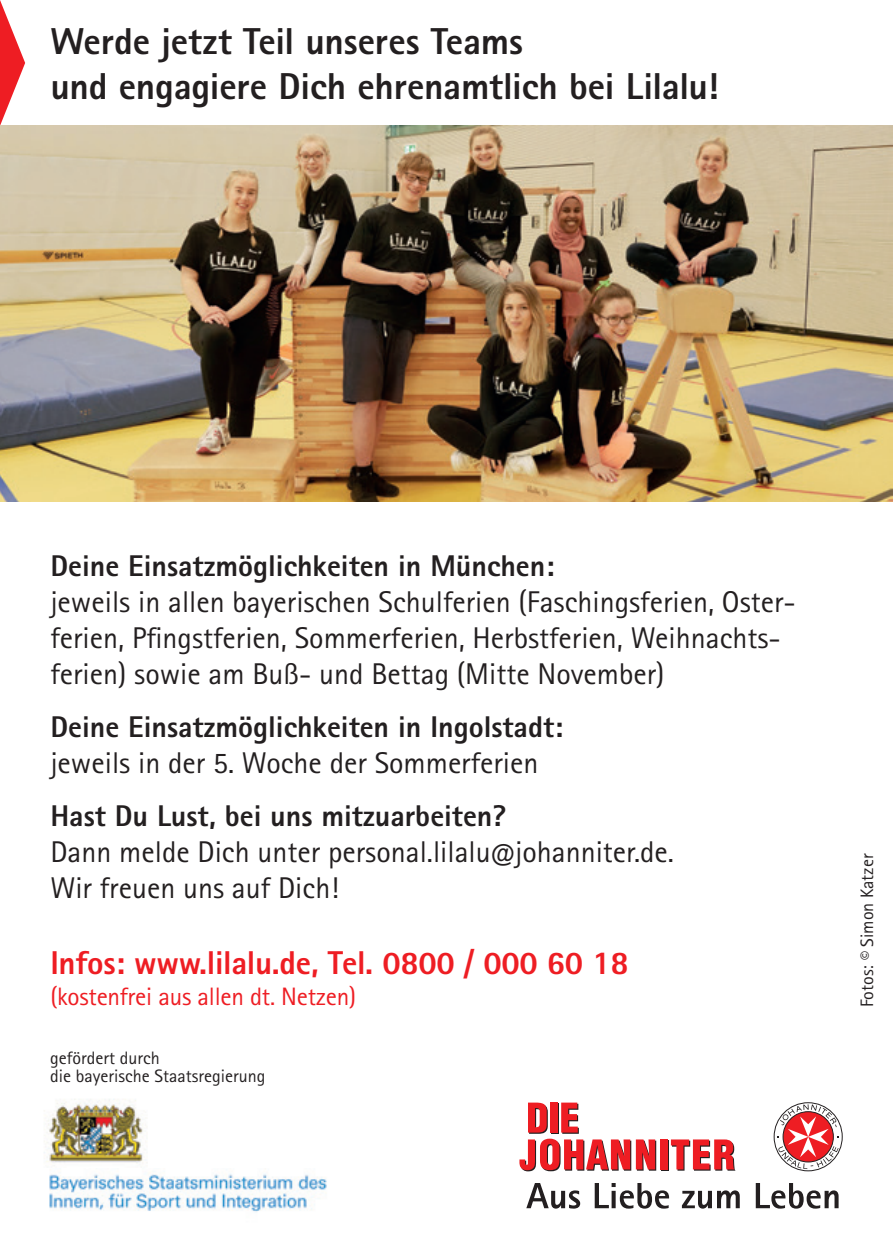
<style>
.page{position:relative;width:893px;height:1259px;background:#fff}
.page>*{position:absolute;margin:0;border:0;box-sizing:border-box;transform-origin:0 0}
.t1{font:800 37.5px "Rotis Sans Serif Std";letter-spacing:-.005em;color:#231f20}
.t2{font:800 33px "Rotis Sans Serif Std";letter-spacing:-.01em;color:#ee1d23}
.t3{font:30px "Rotis Sans Serif Std";color:#231f20}
.t4{font:800 30px "Rotis Sans Serif Std";color:#231f20}
.t5{font:25.2px "Rotis Sans Serif Std";letter-spacing:-.01em;color:#ee1d23}
.t6{font:18px/18px "Rotis Sans Serif Std";color:#231f20}
</style>
<div class="page">
<img style="left:44px;top:1099px;width:101px;height:64px">
<img style="left:49px;top:1173px;width:278px;height:39px">
<svg style="left:661px;top:1140px;width:8px;height:30px"></svg>
<div style="left:660px;top:1139px;width:8px;height:30px;background:#ee1d23"></div>
<svg style="left:671px;top:1139px;width:64px;height:31px"></svg>
<svg style="left:519px;top:1102px;width:137px;height:69px"></svg>
<svg style="left:526px;top:1183px;width:54px;height:25px"></svg>
<svg style="left:595px;top:1183px;width:74px;height:25px"></svg>
<svg style="left:682px;top:1190px;width:58px;height:18px"></svg>
<svg style="left:756px;top:1183px;width:83px;height:25px"></svg>
<svg style="left:774px;top:1102px;width:68px;height:68px"></svg>
<div style="left:774px;top:1102px;width:69px;height:69px;border:1px solid #231f20;border-radius:50%"></div>
<svg style="left:778px;top:1104px;width:61px;height:65px"></svg>
<svg style="left:0;top:0;width:25px;height:126px"></svg>
<img style="left:0;top:126px;width:893px;height:376px">
<p class="t1" style="left:50px;top:17px;width:474px">Werde jetzt Teil unseres Teams</p>
<p class="t1" style="left:50px;top:62px;width:670px">und engagiere Dich ehrenamtlich bei Lilalu!</p>
<p class="t4" style="left:50px;top:546px;width:505px">Deine Einsatzmöglichkeiten in München:</p>
<p class="t3" style="left:50px;top:584px;width:747px">jeweils in allen bayerischen Schulferien (Faschingsferien, Oster-</p>
<p class="t3" style="left:50px;top:620px;width:732px">ferien, Pfingstferien, Sommerferien, Herbstferien, Weihnachts-</p>
<p class="t3" style="left:50px;top:656px;width:616px">ferien) sowie am Buß- und Bettag (Mitte November)</p>
<p class="t4" style="left:50px;top:707px;width:514px">Deine Einsatzmöglichkeiten in Ingolstadt:</p>
<p class="t3" style="left:50px;top:745px;width:490px">jeweils in der 5. Woche der Sommerferien</p>
<p class="t4" style="left:50px;top:796px;width:458px">Hast Du Lust, bei uns mitzuarbeiten?</p>
<p class="t3" style="left:50px;top:834px;width:625px">Dann melde Dich unter personal.lilalu@johanniter.de.</p>
<p class="t3" style="left:50px;top:870px;width:290px">Wir freuen uns auf Dich!</p>
<p class="t2" style="left:50px;top:942px;width:580px">Infos: www.lilalu.de, Tel. 0800 / 000 60 18</p>
<p class="t5" style="left:50px;top:981px;width:307px">(kostenfrei aus allen dt. Netzen)</p>
<p class="t6" style="left:50px;top:1049px;width:217px">gefördert durch<br>die bayerische Staatsregierung</p>
<p class="t6" style="left:858px;top:1007px;width:155px;rotate:-90deg">Fotos: © Simon Katzer</p>
</div>
